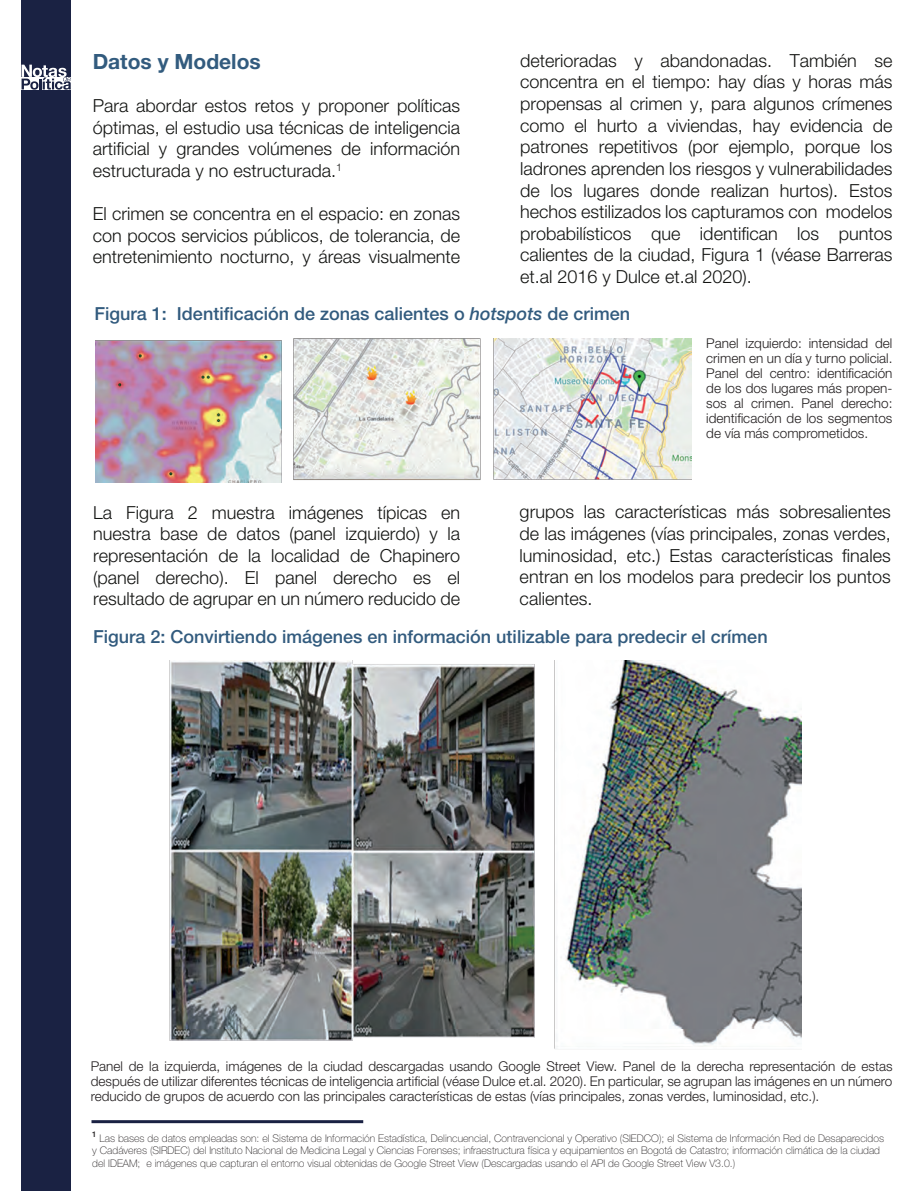
<style>
.page{position:relative;width:915px;height:1191px;background:#fff}
.page>*{position:absolute;margin:0;border:0;box-sizing:border-box;transform-origin:0 0}
.t1{font:700 21px "Helvetica Neue LT Std";color:#325b7e}
.t2{font:300 18px/21.6px "Helvetica Neue LT Std";color:#131412;text-align:justify}
.t3{font:500 18px "Helvetica Neue LT Std";color:#325b7e}
.t4{font:300 13.5px/15px "Helvetica Neue LT Std";color:#231f20;text-align:justify}
.t5{font:100 10.5px/12.6px "Helvetica Neue LT Std";color:#231f20}
.s1{font-style:italic}
</style>
<div class="page">
<div style="left:22px;top:91px;width:49px;height:1100px;background:#1a2243"></div>
<div style="left:22px;top:0;width:49px;height:77px;background:#1a2243"></div>
<svg style="left:22px;top:65px;width:49px;height:25px"></svg>
<img style="left:95px;top:339px;width:595px;height:143px">
<img style="left:169px;top:660px;width:631px;height:389px">
<div style="left:91px;top:1120px;width:272px;height:3px;border:2px solid #1a2143"></div>
<p class="t1" style="left:93px;top:49px;width:169px">Datos y Modelos</p>
<p class="t2" style="left:93px;top:95px;width:369px">Para abordar estos retos y proponer políticas óptimas, el estudio usa técnicas de inteligencia artificial y grandes volúmenes de información estructurada y no estructurada.<sup>1</sup></p>
<p class="t2" style="left:93px;top:203px;width:369px">El crimen se concentra en el espacio: en zonas con pocos servicios públicos, de tolerancia, de entretenimiento nocturno, y áreas visualmente</p>
<p class="t2" style="left:520px;top:49px;width:374px">deterioradas y abandonadas. También se concentra en el tiempo: hay días y horas más propensas al crimen y, para algunos crímenes como el hurto a viviendas, hay evidencia de patrones repetitivos (por ejemplo, porque los ladrones aprenden los riesgos y vulnerabilidades de los lugares donde realizan hurtos). Estos hechos estilizados los capturamos con modelos probabilísticos que identifican los puntos calientes de la ciudad, Figura 1 (véase Barreras et.al 2016 y Dulce et.al 2020).</p>
<p class="t3" style="left:94px;top:303px;width:537px">Figura 1: Identificación de zonas calientes o <span class="s1">hotspots</span> de crimen</p>
<p class="t4" style="left:706px;top:336px;width:188px">Panel izquierdo: intensidad del crimen en un día y turno policial.<br>Panel del centro: identificación de los dos lugares más propen&shy;sos al crimen. Panel derecho: identificación de los segmentos de vía más comprometidos.</p>
<p class="t2" style="left:93px;top:501px;width:368px">La Figura 2 muestra imágenes típicas en nuestra base de datos (panel izquierdo) y la representación de la localidad de Chapinero (panel derecho). El panel derecho es el resultado de agrupar en un número reducido de</p>
<p class="t2" style="left:519px;top:501px;width:372px">grupos las características más sobresalientes de las imágenes (vías principales, zonas verdes, luminosidad, etc.) Estas características finales entran en los modelos para predecir los puntos calientes.</p>
<p class="t3" style="left:93px;top:625px;width:675px">Figura 2: Convirtiendo imágenes en información utilizable para predecir el crímen</p>
<p class="t4" style="left:91px;top:1058px;width:803px">Panel de la izquierda, imágenes de la ciudad descargadas usando Google Street View. Panel de la derecha representación de estas después de utilizar diferentes técnicas de inteligencia artificial (véase Dulce et.al. 2020). En particular, se agrupan las imágenes en un número reducido de grupos de acuerdo con las principales características de estas (vías principales, zonas verdes, luminosidad, etc.).</p>
<p class="t5" style="left:92px;top:1131px;width:793px"><sup>1</sup> Las bases de datos empleadas son: el Sistema de Información Estadística, Delincuencial, Contravencional y Operativo (SIEDCO); el Sistema de Información Red de Desaparecidos y Cadáveres (SIRDEC) del Instituto Nacional de Medicina Legal y Ciencias Forenses; infraestructura física y equipamientos en Bogotá de Catastro; información climática de la ciudad del IDEAM; e imágenes que capturan el entorno visual obtenidas de Google Street View (Descargadas usando el API de Google Street View V3.0.)</p>
</div>
